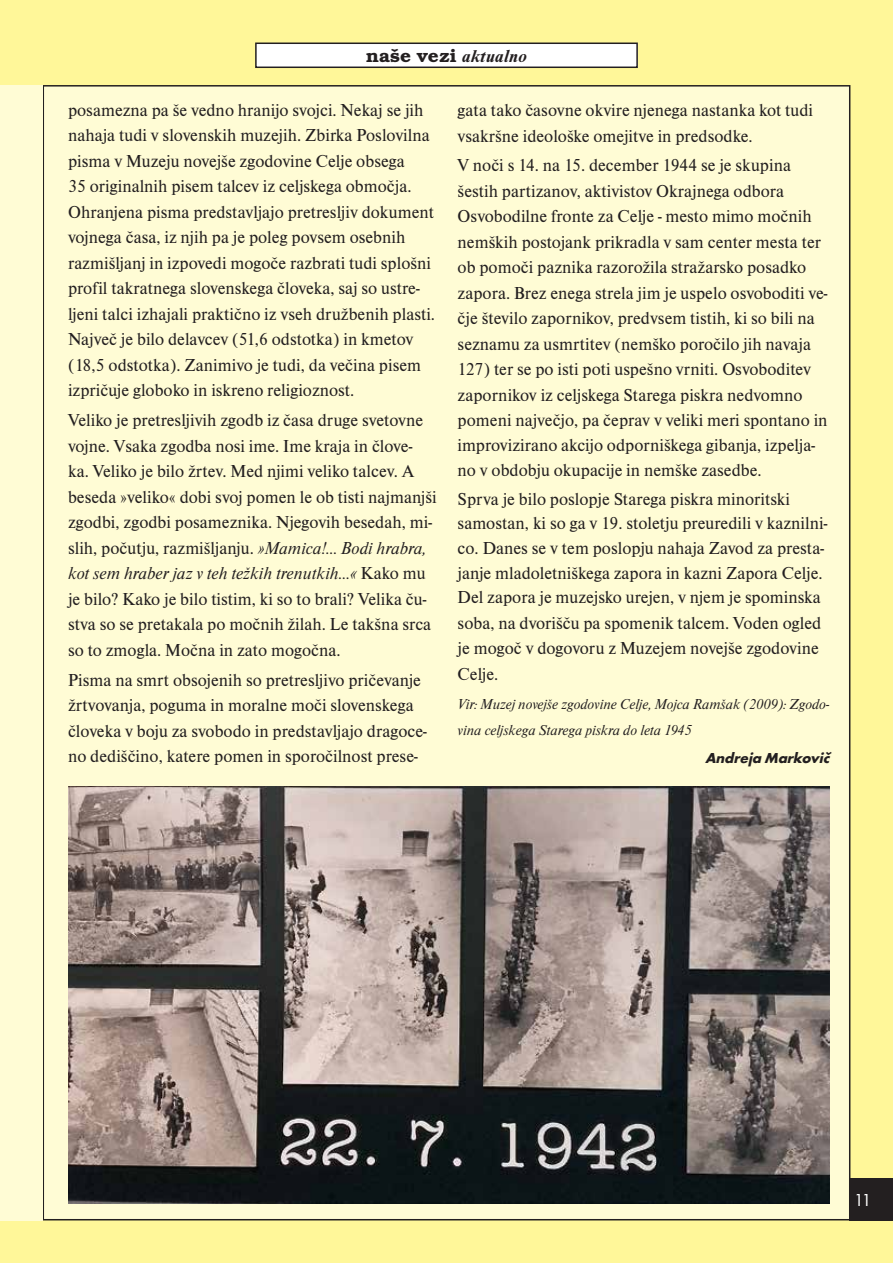
<style>
.page{position:relative;width:893px;height:1263px;background:#fff799}
.page>*{position:absolute;margin:0;border:0;box-sizing:border-box;transform-origin:0 0}
.t1{font:18px/25.5px "Nimbus Rom DEE";color:#231f20}
.t2{font:600 18px "Bookman Itc LEE";color:#231f20;scale:1.06 1}
.t3{font:18px "Futura TEE";color:#fff}
.t4{font:italic 15px/25.5px "Nimbus Rom DEE";color:#231f20}
.t5{font:italic 700 15px "Futura TEE";color:#231f20}
.s1{font-family:"Nimbus Rom DEE";font-weight:700;font-style:italic}
.s2{font-style:italic}
</style>
<div class="page">
<div style="left:850px;top:1178px;width:43px;height:42px;background:#231f20"></div>
<div style="left:43px;top:86px;width:807px;height:1134px;background:#fffcd5"></div>
<div style="left:0;top:85px;width:43px;height:1135px;background:#fffcd5"></div>
<div style="left:256px;top:43px;width:381px;height:24px;background:#fff"></div>
<div style="left:255px;top:43px;width:383px;height:25px;border:2px solid #231f20"></div>
<img style="left:68px;top:786px;width:761px;height:417px">
<p class="t2" style="left:366px;top:45px;width:153px">naše vezi <span class="s1">aktualno</span></p>
<p class="t1" style="left:68px;top:97px;width:369px">posamezna pa še vedno hranijo svojci. Nekaj se jih nahaja tudi v slovenskih muzejih. Zbirka Poslovilna pisma v Muzeju novejše zgodovine Celje obsega<br>35 originalnih pisem talcev iz celjskega območja.<br>Ohranjena pisma predstavljajo pretresljiv dokument vojnega časa, iz njih pa je poleg povsem osebnih razmišljanj in izpovedi mogoče razbrati tudi splošni profil takratnega slovenskega človeka, saj so ustre&shy;ljeni talci izhajali praktično iz vseh družbenih plasti.<br>Največ je bilo delavcev (51,6 odstotka) in kmetov (18,5 odstotka). Zanimivo je tudi, da večina pisem izpričuje globoko in iskreno religioznost.</p>
<p class="t1" style="left:68px;top:408px;width:370px">Veliko je pretresljivih zgodb iz časa druge svetovne vojne. Vsaka zgodba nosi ime. Ime kraja in člove&shy;ka. Veliko je bilo žrtev. Med njimi veliko talcev. A beseda »veliko« dobi svoj pomen le ob tisti najmanjši zgodbi, zgodbi posameznika. Njegovih besedah, mi&shy;slih, počutju, razmišljanju. <span class="s2">»Mamica!… Bodi hrabra, kot sem hraber jaz v teh težkih trenutkih…«</span> Kako mu je bilo? Kako je bilo tistim, ki so to brali? Velika ču&shy;stva so se pretakala po močnih žilah. Le takšna srca so to zmogla. Močna in zato mogočna.</p>
<p class="t1" style="left:68px;top:667px;width:360px">Pisma na smrt obsojenih so pretresljivo pričevanje žrtvovanja, poguma in moralne moči slovenskega človeka v boju za svobodo in predstavljajo dragoce&shy;no dediščino, katere pomen in sporočilnost prese-</p>
<p class="t1" style="left:458px;top:97px;width:357px">gata tako časovne okvire njenega nastanka kot tudi vsakršne ideološke omejitve in predsodke.</p>
<p class="t1" style="left:458px;top:153px;width:372px">V noči s 14. na 15. december 1944 se je skupina šestih partizanov, aktivistov Okrajnega odbora Osvobodilne fronte za Celje - mesto mimo močnih nemških postojank prikradla v sam center mesta ter ob pomoči paznika razorožila stražarsko posadko zapora. Brez enega strela jim je uspelo osvoboditi ve&shy;čje število zapornikov, predvsem tistih, ki so bili na seznamu za usmrtitev (nemško poročilo jih navaja 127) ter se po isti poti uspešno vrniti. Osvoboditev zapornikov iz celjskega Starega piskra nedvomno pomeni največjo, pa čeprav v veliki meri spontano in improvizirano akcijo odporniškega gibanja, izpelja&shy;no v obdobju okupacije in nemške zasedbe.</p>
<p class="t1" style="left:458px;top:486px;width:371px;line-height:25px">Sprva je bilo poslopje Starega piskra minoritski samostan, ki so ga v 19. stoletju preuredili v kaznilni&shy;co. Danes se v tem poslopju nahaja Zavod za presta&shy;janje mladoletniškega zapora in kazni Zapora Celje.<br>Del zapora je muzejsko urejen, v njem je spominska soba, na dvorišču pa spomenik talcem. Voden ogled je mogoč v dogovoru z Muzejem novejše zgodovine Celje.</p>
<p class="t4" style="left:458px;top:692px;width:373px">Vir: Muzej novejše zgodovine Celje, Mojca Ramšak (2009): Zgodo&shy;vina celjskega Starega piskra do leta 1945</p>
<p class="t5" style="left:705px;top:748px;width:129px">Andreja Markovič</p>
<p class="t3" style="left:854px;top:1189px;width:19px">11</p>
</div>
